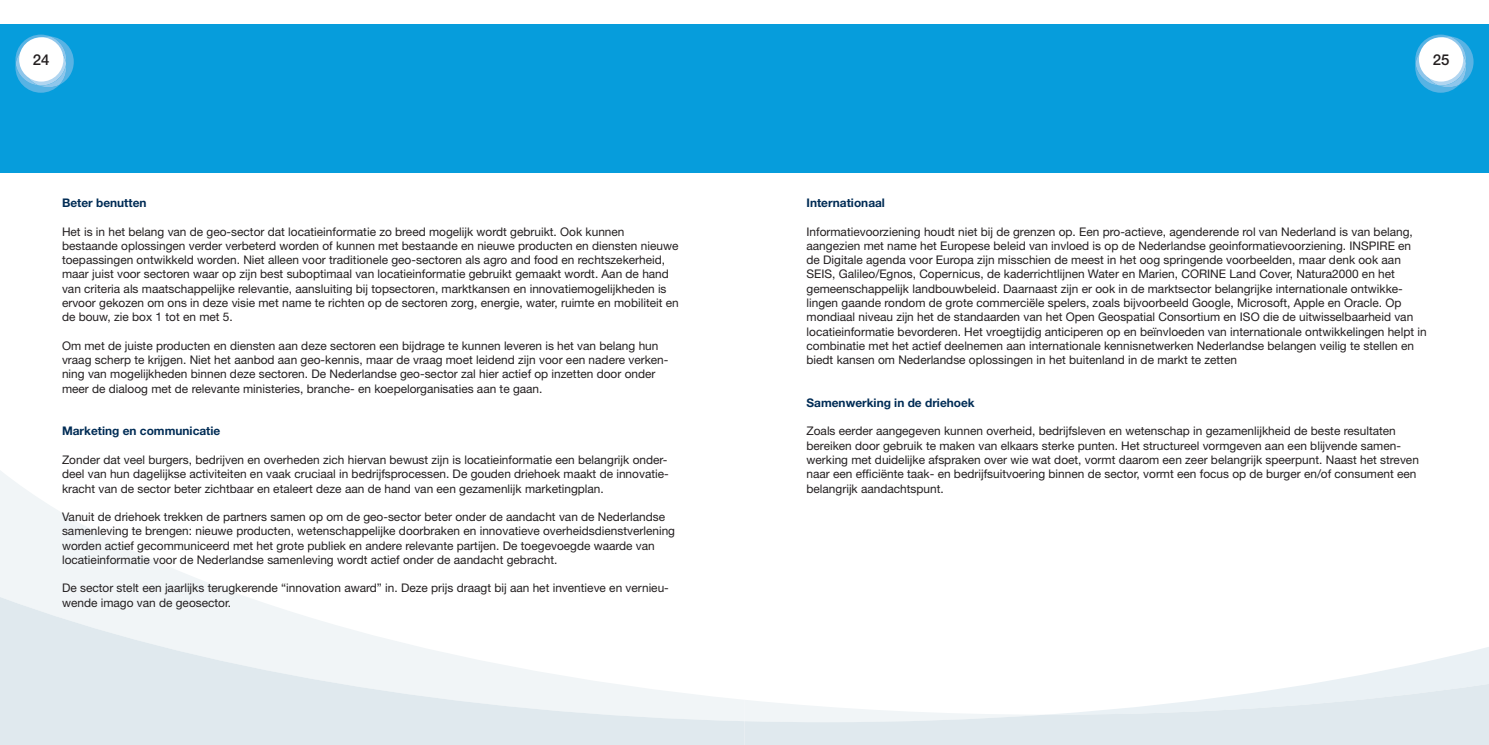
<style>
.page{position:relative;width:1489px;height:745px;background:#fff}
.page>*{position:absolute;margin:0;border:0;box-sizing:border-box;transform-origin:0 0}
.t1{font:500 15px "Helvetica Neue LT Std";color:#231f20}
.t2{font:11.88px/14.2px "Helvetica Neue LT Std";color:#231f20}
.t3{font:700 11.88px "Helvetica Neue LT Std";color:#002c55}
</style>
<div class="page">
<svg style="left:1318px;top:647px;width:170px;height:36px"></svg>
<svg style="left:744px;top:683px;width:744px;height:61px;fill:#e0e9ee"></svg>
<svg style="left:0;top:471px;width:242px;height:125px"></svg>
<svg style="left:0;top:596px;width:744px;height:148px"></svg>
<div style="left:0;top:25px;width:744px;height:148px;background:#069ddc"></div>
<svg style="left:15px;top:35px;width:59px;height:58px"></svg>
<div style="left:19px;top:37px;width:44px;height:44px;background:#fff;border-radius:50%"></div>
<div style="left:744px;top:25px;width:744px;height:148px;background:#069ddc"></div>
<svg style="left:1415px;top:35px;width:58px;height:58px"></svg>
<div style="left:1418px;top:37px;width:44px;height:44px;background:#fff;border-radius:50%"></div>
<p class="t1" style="left:33px;top:50px;width:18px">24</p>
<p class="t1" style="left:1432px;top:50px;width:18px">25</p>
<p class="t3" style="left:62px;top:195px;width:86px">Beter benutten</p>
<p class="t2" style="left:62px;top:224px;width:618px">Het is in het belang van de geo-sector dat locatieinformatie zo breed mogelijk wordt gebruikt. Ook kunnen bestaande oplossingen verder verbeterd worden of kunnen met bestaande en nieuwe producten en diensten nieuwe toepassingen ontwikkeld worden. Niet alleen voor traditionele geo-sectoren als agro and food en rechtszekerheid, maar juist voor sectoren waar op zijn best suboptimaal van locatieinformatie gebruikt gemaakt wordt. Aan de hand van criteria als maatschappelijke relevantie, aansluiting bij topsectoren, marktkansen en innovatiemogelijkheden is ervoor gekozen om ons in deze visie met name te richten op de sectoren zorg, energie, water, ruimte en mobiliteit en de bouw, zie box 1 tot en met 5.</p>
<p class="t2" style="left:62px;top:338px;width:608px">Om met de juiste producten en diensten aan deze sectoren een bijdrage te kunnen leveren is het van belang hun vraag scherp te krijgen. Niet het aanbod aan geo-kennis, maar de vraag moet leidend zijn voor een nadere verken&shy;ning van mogelijkheden binnen deze sectoren. De Nederlandse geo-sector zal hier actief op inzetten door onder meer de dialoog met de relevante ministeries, branche- en koepelorganisaties aan te gaan.</p>
<p class="t3" style="left:62px;top:423px;width:160px">Marketing en communicatie</p>
<p class="t2" style="left:62px;top:452px;width:608px;text-align:justify">Zonder dat veel burgers, bedrijven en overheden zich hiervan bewust zijn is locatieinformatie een belangrijk onder&shy;deel van hun dagelijkse activiteiten en vaak cruciaal in bedrijfsprocessen. De gouden driehoek maakt de innovatie&shy;kracht van de sector beter zichtbaar en etaleert deze aan de hand van een gezamenlijk marketingplan.</p>
<p class="t2" style="left:62px;top:509px;width:614px">Vanuit de driehoek trekken de partners samen op om de geo-sector beter onder de aandacht van de Nederlandse samenleving te brengen: nieuwe producten, wetenschappelijke doorbraken en innovatieve overheidsdienstverlening worden actief gecommuniceerd met het grote publiek en andere relevante partijen. De toegevoegde waarde van locatieinformatie voor de Nederlandse samenleving wordt actief onder de aandacht gebracht.</p>
<p class="t2" style="left:62px;top:580px;width:608px">De sector stelt een jaarlijks terugkerende “innovation award” in. Deze prijs draagt bij aan het inventieve en vernieu&shy;wende imago van de geosector.</p>
<p class="t3" style="left:806px;top:195px;width:80px">Internationaal</p>
<p class="t2" style="left:806px;top:224px;width:621px">Informatievoorziening houdt niet bij de grenzen op. Een pro-actieve, agenderende rol van Nederland is van belang, aangezien met name het Europese beleid van invloed is op de Nederlandse geoinformatievoorziening. INSPIRE en de Digitale agenda voor Europa zijn misschien de meest in het oog springende voorbeelden, maar denk ook aan SEIS, Galileo/Egnos, Copernicus, de kaderrichtlijnen Water en Marien, CORINE Land Cover, Natura2000 en het gemeenschappelijk landbouwbeleid. Daarnaast zijn er ook in de marktsector belangrijke internationale ontwikke&shy;lingen gaande rondom de grote commerciële spelers, zoals bijvoorbeeld Google, Microsoft, Apple en Oracle. Op mondiaal niveau zijn het de standaarden van het Open Geospatial Consortium en ISO die de uitwisselbaarheid van locatieinformatie bevorderen. Het vroegtijdig anticiperen op en beïnvloeden van internationale ontwikkelingen helpt in combinatie met het actief deelnemen aan internationale kennisnetwerken Nederlandse belangen veilig te stellen en biedt kansen om Nederlandse oplossingen in het buitenland in de markt te zetten</p>
<p class="t3" style="left:806px;top:395px;width:170px">Samenwerking in de driehoek</p>
<p class="t2" style="left:806px;top:423px;width:614px">Zoals eerder aangegeven kunnen overheid, bedrijfsleven en wetenschap in gezamenlijkheid de beste resultaten bereiken door gebruik te maken van elkaars sterke punten. Het structureel vormgeven aan een blijvende samen&shy;werking met duidelijke afspraken over wie wat doet, vormt daarom een zeer belangrijk speerpunt. Naast het streven naar een efficiënte taak- en bedrijfsuitvoering binnen de sector, vormt een focus op de burger en/of consument een belangrijk aandachtspunt.</p>
</div>
